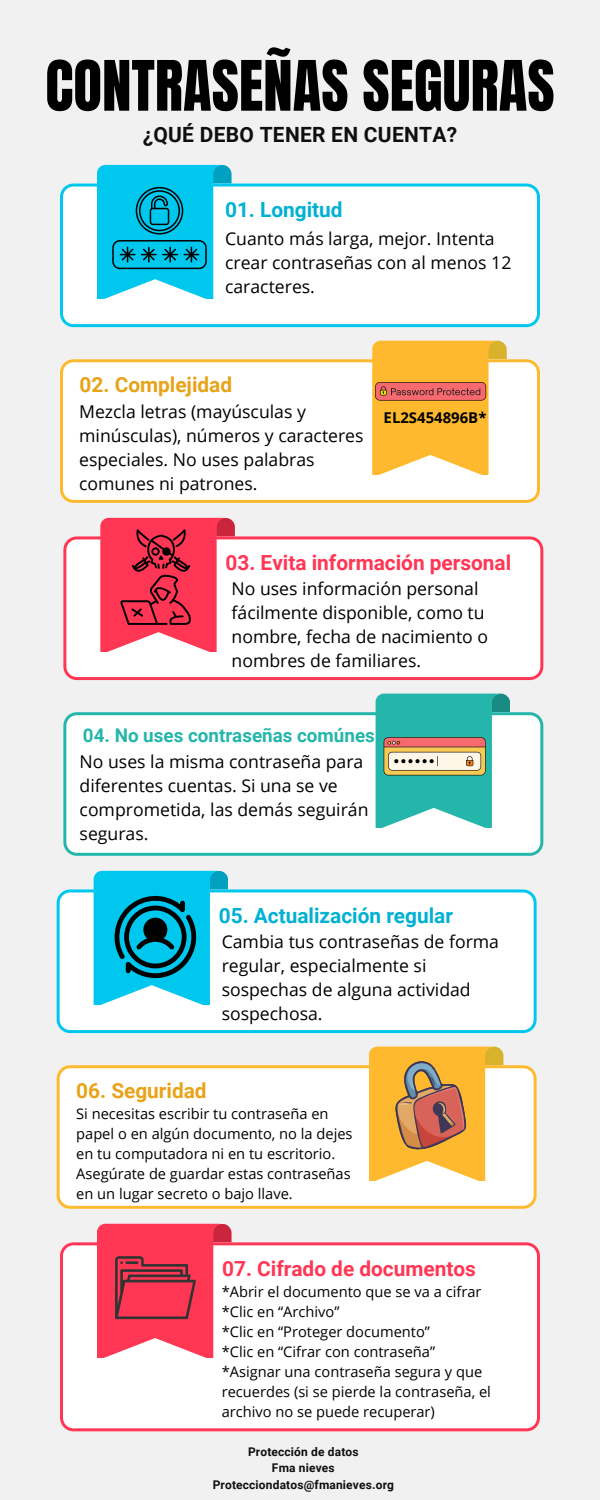
<style>
.page{position:relative;width:600px;height:1500px;background:#f1f1f1}
.page>*{position:absolute;margin:0;border:0;box-sizing:border-box;transform-origin:0 0}
.t1{font:59.1px "Anton";color:#000}
.t2{font:700 21px "Roboto";letter-spacing:.015em;color:#100f0d}
.t3{font:700 20.8px "Roboto";color:#ff3654}
.t4{font:700 20.8px "Roboto";color:#00b1d4}
.t5{font:700 20.8px "Roboto";color:#e8a319}
.t6{font:700 18.8px "Roboto";color:#24b6ab}
.t7{font:17.6px/24px "Open Sans";color:#000}
.t8{font:700 14.9px "Open Sans";color:#000}
.t9{font:14.6px/19.9px "Open Sans";color:#000}
.t10{font:700 12px "Roboto";letter-spacing:.015em;color:#100f0d}
</style>
<div class="page">
<div style="left:60px;top:184px;width:480px;height:143px;background:#fff"></div>
<svg style="left:60px;top:359px;width:480px;height:144px"></svg>
<svg style="left:63px;top:536px;width:480px;height:144px"></svg>
<svg style="left:63px;top:712px;width:480px;height:144px"></svg>
<svg style="left:57px;top:889px;width:480px;height:144px"></svg>
<svg style="left:57px;top:1065px;width:480px;height:144px"></svg>
<div style="left:60px;top:1242px;width:480px;height:189px;background:#fff"></div>
<svg style="left:372px;top:341px;width:135px;height:134px"></svg>
<svg style="left:100px;top:518px;width:135px;height:134px"></svg>
<svg style="left:376px;top:694px;width:134px;height:134px"></svg>
<svg style="left:94px;top:871px;width:134px;height:134px"></svg>
<svg style="left:97px;top:1224px;width:135px;height:134px"></svg>
<svg style="left:369px;top:1047px;width:134px;height:134px"></svg>
<svg style="left:97px;top:165px;width:135px;height:134px"></svg>
<h5 class="t1" style="left:45px;top:43px;width:511px">CONTRASEÑAS SEGURAS</h5>
<p class="t2" style="left:143px;top:122px;width:316px">¿QUÉ DEBO TENER EN CUENTA?</p>
<h1 class="t4" style="left:225px;top:198px;width:119px">01. Longitud</h1>
<h2 class="t7" style="left:225px;top:226px;width:288px">Cuanto más larga, mejor. Intenta crear contraseñas con al menos 12 caracteres.</h2>
<p class="t5" style="left:80px;top:373px;width:154px">02. Complejidad</p>
<h3 class="t7" style="left:79px;top:399px;width:286px">Mezcla letras (mayúsculas y minúsculas), números y caracteres especiales. No uses palabras comunes ni patrones.</h3>
<p class="t8" style="left:384px;top:407px;width:104px">EL2S454896B*</p>
<h6 class="t3" style="left:226px;top:550px;width:287px">03. Evita información personal</h6>
<h3 class="t7" style="left:232px;top:576px;width:258px">No uses información personal fácilmente disponible, como tu nombre, fecha de nacimiento o nombres de familiares.</h3>
<h5 class="t6" style="left:83px;top:725px;width:293px">04. No uses contraseñas comúnes</h5>
<p class="t7" style="left:80px;top:750px;width:290px">No uses la misma contraseña para diferentes cuentas. Si una se ve comprometida, las demás seguirán seguras.</p>
<h3 class="t4" style="left:219px;top:903px;width:236px">05. Actualización regular</h3>
<h5 class="t7" style="left:222px;top:929px;width:279px">Cambia tus contraseñas de forma regular, especialmente si sospechas de alguna actividad sospechosa.</h5>
<p class="t5" style="left:76px;top:1079px;width:132px">06. Seguridad</p>
<h4 class="t9" style="left:76px;top:1104px;width:278px">Si necesitas escribir tu contraseña en papel o en algún documento, no la dejes en tu computadora ni en tu escritorio.<br>Asegúrate de guardar estas contraseñas en un lugar secreto o bajo llave.</h4>
<h5 class="t3" style="left:222px;top:1256px;width:255px">07. Cifrado de documentos</h5>
<p class="t9" style="left:222px;top:1282px;width:261px">*Abrir el documento que se va a cifrar</p>
<h3 class="t9" style="left:222px;top:1302px;width:119px">*Clic en “Archivo”</h3>
<h5 class="t9" style="left:222px;top:1322px;width:210px">*Clic en “Proteger documento”</h5>
<p class="t9" style="left:222px;top:1341px;width:215px">*Clic en “Cifrar con contraseña”</p>
<h3 class="t9" style="left:222px;top:1361px;width:271px">*Asignar una contraseña segura y que recuerdes (si se pierde la contraseña, el archivo no se puede recuperar)</h3>
<p class="t10" style="left:248px;top:1445px;width:112px">Protección de datos</p>
<h3 class="t10" style="left:272px;top:1461px;width:64px">Fma nieves</h3>
<p class="t10" style="left:213px;top:1478px;width:183px">Protecciondatos@fmanieves.org</p>
</div>
